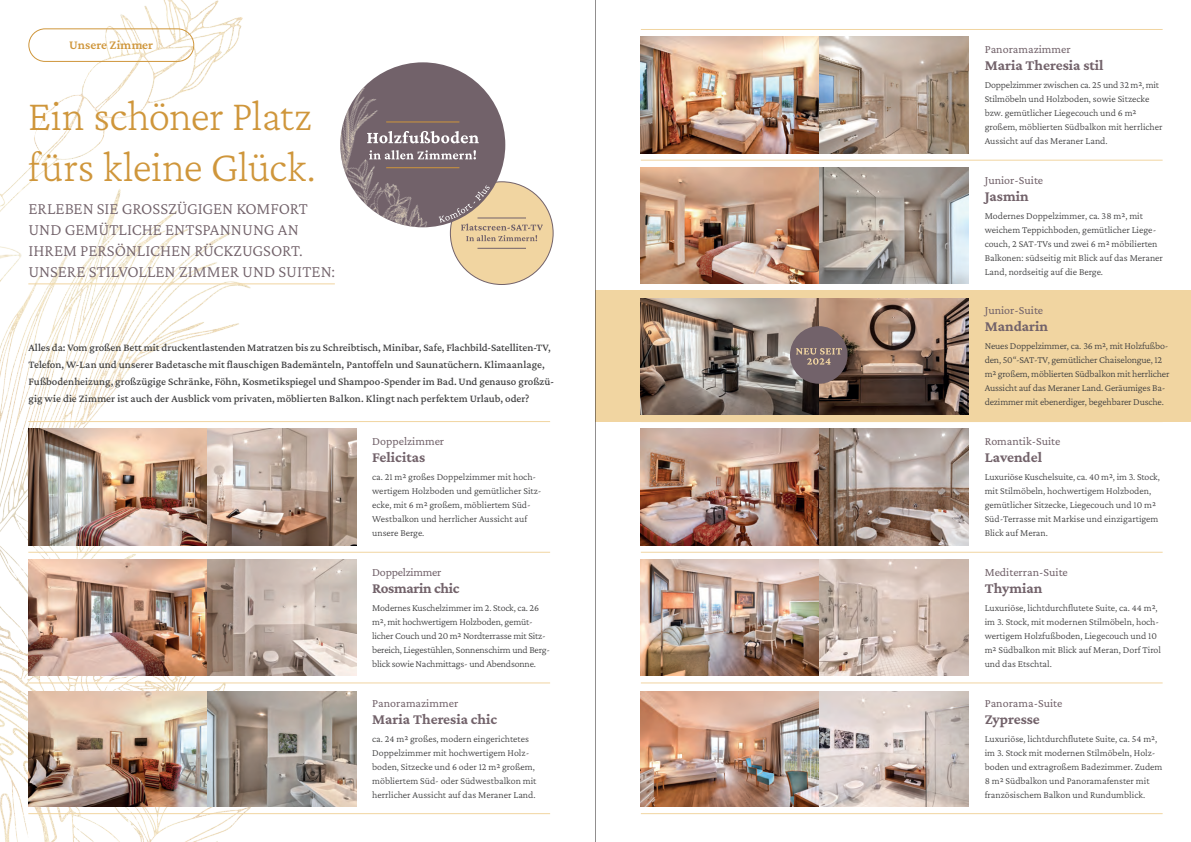
<style>
.page{position:relative;width:1191px;height:842px;background:#fff}
.page>*{position:absolute;margin:0;border:0;box-sizing:border-box;transform-origin:0 0}
.t1{font:200 44px/51px "Crimson Pro";letter-spacing:-.015em;color:#cf963b}
.t2{font:300 17px/21px "Crimson Pro";color:#72626a}
.t3{font:700 15px "Crimson Pro";color:#72626a}
.t4{font:700 15px "Crimson Pro";letter-spacing:-.02em;color:#72626a}
.t5{font:600 13px "Crimson Pro";letter-spacing:.005em;color:#cf963b}
.t6{font:12px "Crimson Pro";color:#72626a}
.t7{font:12px "Crimson Pro";letter-spacing:-.02em;color:#72626a}
.t8{font:500 11px/17px "Crimson Pro";color:#3e3e3f}
.t9{font:300 10px/14px "Crimson Pro";color:#3e3e3f}
</style>
<div class="page">
<img style="left:0;top:0;width:269px;height:842px">
<div style="left:595px;top:290px;width:596px;height:132px;background:#f1d5a1"></div>
<img style="left:206px;top:429px;width:150px;height:116px">
<img style="left:641px;top:429px;width:327px;height:116px">
<img style="left:641px;top:37px;width:327px;height:116px">
<img style="left:28px;top:560px;width:328px;height:115px">
<img style="left:641px;top:560px;width:327px;height:115px">
<img style="left:641px;top:298px;width:327px;height:116px">
<img style="left:28px;top:691px;width:328px;height:116px">
<img style="left:641px;top:168px;width:327px;height:115px">
<img style="left:641px;top:691px;width:327px;height:116px">
<img style="left:28px;top:429px;width:178px;height:116px">
<div style="left:450px;top:182px;width:103px;height:102px;background:#f1d5a1;border-radius:50%"></div>
<hr style="left:477px;top:248px;width:49px;height:1px;background:#72626a">
<hr style="left:28px;top:552px;width:522px;height:1px;background:#f1d5a1">
<hr style="left:641px;top:552px;width:521px;height:1px;background:#f1d5a1">
<hr style="left:641px;top:160px;width:521px;height:1px;background:#f1d5a1">
<hr style="left:641px;top:29px;width:521px;height:1px;background:#f1d5a1">
<hr style="left:28px;top:813px;width:522px;height:1px;background:#f1d5a1">
<hr style="left:641px;top:682px;width:521px;height:1px;background:#f1d5a1">
<hr style="left:28px;top:421px;width:522px;height:1px;background:#f1d5a1">
<hr style="left:28px;top:283px;width:307px;height:1px;background:#f1d5a1">
<hr style="left:28px;top:682px;width:522px;height:1px;background:#f1d5a1">
<hr style="left:641px;top:813px;width:521px;height:1px;background:#f1d5a1">
<div style="left:790px;top:326px;width:57px;height:58px;background:#72626a;border-radius:50%"></div>
<svg style="left:796px;top:348px;width:46px;height:17px"></svg>
<div style="left:28px;top:28px;width:166px;height:34px;border:1px solid #cf963b;border-radius:16px"></div>
<div style="left:340px;top:62px;width:165px;height:165px;background:#72626a;border-radius:50%"></div>
<img style="left:340px;top:79px;width:101px;height:148px">
<hr style="left:386px;top:167px;width:73px;height:1px;background:#cf963b">
<hr style="left:386px;top:121px;width:73px;height:1px;background:#cf963b">
<svg style="left:369px;top:150px;width:107px;height:9px"></svg>
<svg style="left:367px;top:131px;width:112px;height:12px"></svg>
<svg style="left:439px;top:185px;width:104px;height:56px"></svg>
<hr style="left:595px;top:0;width:1px;height:842px;background:#231f20">
<h3 class="t5" style="left:69px;top:37px;width:85px">Unsere Zimmer</h3>
<h1 class="t1" style="left:28px;top:90px;width:289px">Ein schöner Platz fürs kleine Glück.</h1>
<h2 class="t2" style="left:28px;top:197px;width:308px">ERLEBEN SIE GROSSZÜGIGEN KOMFORT UND GEMÜTLICHE ENTSPANNUNG AN IHREM PERSÖNLICHEN RÜCKZUGSORT.<br>UNSERE STILVOLLEN ZIMMER UND SUITEN:</h2>
<p class="t8" style="left:28px;top:339px;width:527px">Alles da: Vom großen Bett mit druckentlastenden Matratzen bis zu Schreibtisch, Minibar, Safe, Flachbild-Satelliten-TV, Telefon, W-Lan und unserer Badetasche mit flauschigen Bademänteln, Pantoffeln und Saunatüchern. Klimaanlage, Fußbodenheizung, großzügige Schränke, Föhn, Kosmetikspiegel und Shampoo-Spender im Bad. Und genauso großzü&shy;gig wie die Zimmer ist auch der Ausblick vom privaten, möblierten Balkon. Klingt nach perfektem Urlaub, oder?</p>
<p class="t6" style="left:372px;top:433px;width:73px">Doppelzimmer</p>
<h3 class="t3" style="left:372px;top:448px;width:54px">Felicitas</h3>
<p class="t9" style="left:372px;top:470px;width:171px">ca. 21 m² großes Doppelzimmer mit hoch&shy;wertigem Holzboden und gemütlicher Sitz&shy;ecke, mit 6 m² großem, möbliertem Süd-Westbalkon und herrlicher Aussicht auf unsere Berge.</p>
<p class="t7" style="left:372px;top:564px;width:71px">Doppelzimmer</p>
<h3 class="t4" style="left:372px;top:578px;width:89px">Rosmarin chic</h3>
<p class="t9" style="left:372px;top:601px;width:179px">Modernes Kuschelzimmer im 2. Stock, ca. 26 m², mit hochwertigem Holzboden, gemüt&shy;licher Couch und 20 m² Nordterrasse mit Sitz&shy;bereich, Liegestühlen, Sonnenschirm und Berg&shy;blick sowie Nachmittags- und Abendsonne.</p>
<p class="t6" style="left:372px;top:696px;width:88px">Panoramazimmer</p>
<h3 class="t3" style="left:372px;top:710px;width:127px">Maria Theresia chic</h3>
<p class="t9" style="left:372px;top:732px;width:166px">ca. 24 m² großes, modern eingerichtetes Doppelzimmer mit hochwertigem Holz&shy;boden, Sitzecke und 6 oder 12 m² großem, möbliertem Süd- oder Südwestbalkon mit herrlicher Aussicht auf das Meraner Land.</p>
<p class="t6" style="left:984px;top:41px;width:88px">Panoramazimmer</p>
<h3 class="t3" style="left:984px;top:55px;width:120px">Maria Theresia stil</h3>
<p class="t9" style="left:984px;top:78px;width:179px">Doppelzimmer zwischen ca. 25 und 32 m², mit Stilmöbeln und Holzboden, sowie Sitzecke bzw. gemütlicher Liegecouch und 6 m² großem, möblierten Südbalkon mit herrlicher Aussicht auf das Meraner Land.</p>
<p class="t6" style="left:984px;top:172px;width:60px">Junior-Suite</p>
<h3 class="t3" style="left:984px;top:187px;width:45px">Jasmin</h3>
<p class="t9" style="left:984px;top:209px;width:180px">Modernes Doppelzimmer, ca. 38 m², mit weichem Teppichboden, gemütlicher Liege&shy;couch, 2 SAT-TVs und zwei 6 m² möbilierten Balkonen: südseitig mit Blick auf das Meraner Land, nordseitig auf die Berge.</p>
<p class="t6" style="left:984px;top:302px;width:60px">Junior-Suite</p>
<h3 class="t3" style="left:984px;top:316px;width:65px">Mandarin</h3>
<p class="t9" style="left:984px;top:339px;width:186px">Neues Doppelzimmer, ca. 36 m², mit Holzfußbo&shy;den, 50“-SAT-TV, gemütlicher Chaiselongue, 12 m² großem, möblierten Südbalkon mit herrlicher Aussicht auf das Meraner Land. Geräumiges Ba&shy;dezimmer mit ebenerdiger, begehbarer Dusche.</p>
<p class="t6" style="left:984px;top:433px;width:77px">Romantik-Suite</p>
<h3 class="t3" style="left:984px;top:448px;width:59px">Lavendel</h3>
<p class="t9" style="left:984px;top:470px;width:177px">Luxuriöse Kuschelsuite, ca. 40 m², im 3. Stock, mit Stilmöbeln, hochwertigem Holzboden, gemütlicher Sitzecke, Liegecouch und 10 m²<br>Süd-Terrasse mit Markise und einzigartigem Blick auf Meran.</p>
<p class="t6" style="left:984px;top:564px;width:85px">Mediterran-Suite</p>
<h3 class="t3" style="left:984px;top:578px;width:59px">Thymian</h3>
<p class="t9" style="left:984px;top:601px;width:178px">Luxuriöse, lichtdurchflutete Suite, ca. 44 m², im 3. Stock, mit modernen Stilmöbeln, hoch&shy;wertigem Holzfußboden, Liegecouch und 10 m² Südbalkon mit Blick auf Meran, Dorf Tirol und das Etschtal.</p>
<p class="t6" style="left:984px;top:696px;width:79px">Panorama-Suite</p>
<h3 class="t3" style="left:984px;top:710px;width:57px">Zypresse</h3>
<p class="t9" style="left:984px;top:732px;width:179px">Luxuriöse, lichtdurchflutete Suite, ca. 54 m², im 3. Stock mit modernen Stilmöbeln, Holz&shy;boden und extragroßem Badezimmer. Zudem 8 m² Südbalkon und Panoramafenster mit französischem Balkon und Rundumblick.</p>
</div>
